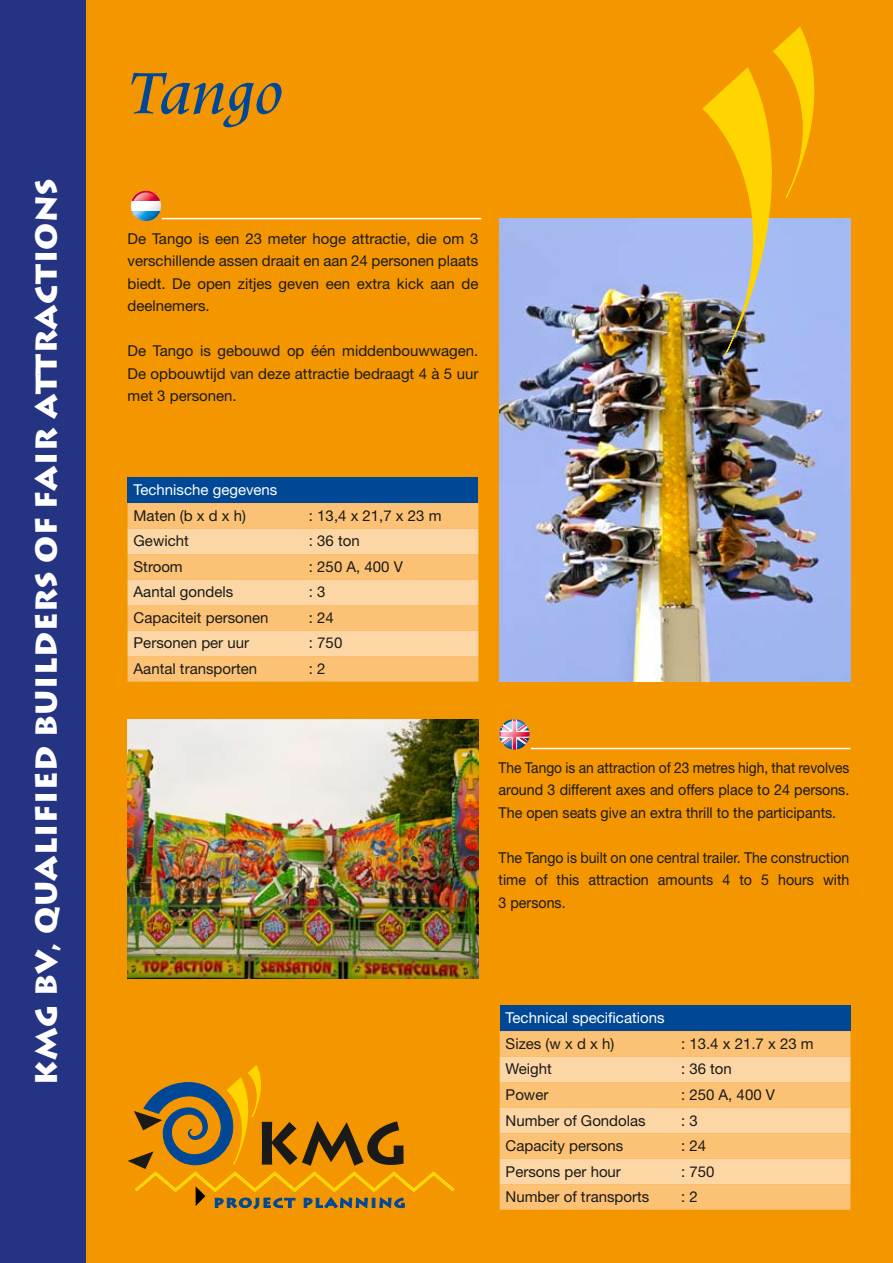
<style>
.page{position:relative;width:893px;height:1263px;background:#f49600}
.page>*{position:absolute;margin:0;border:0;box-sizing:border-box;transform-origin:0 0}
.t1{font:italic 500 63.6px "Meridien";color:#004896}
.t2{font:900 30px "Lithos Pro";letter-spacing:.02em;color:#fff}
.t3{font:15px/22.5px "Helvetica Neue";color:#1a1a18;text-align:justify}
.t4{font:15px/22.5px "Helvetica Neue";color:#1a1a18;text-align:justify;scale:.92 1}
.t5{font:15px/22.5px "Helvetica Neue";color:#1a1a18;text-align:justify;scale:.94 1}
.t6{font:15px "Helvetica Neue";color:#fff}
</style>
<div class="page">
<div style="left:0;top:0;width:85px;height:1263px;background:#253482"></div>
<svg style="left:128px;top:1065px;width:327px;height:144px"></svg>
<div style="left:128px;top:478px;width:350px;height:25px;background:#004896"></div>
<div style="left:128px;top:503px;width:350px;height:179px;background:#fbc275"></div>
<svg style="left:128px;top:529px;width:350px;height:127px;background:#fccd91"></svg>
<div style="left:500px;top:1006px;width:350px;height:25px;background:#004896"></div>
<svg style="left:500px;top:1031px;width:350px;height:179px;background:#fac173"></svg>
<svg style="left:500px;top:1057px;width:350px;height:127px;background:#fccd91"></svg>
<img style="left:128px;top:720px;width:350px;height:258px">
<img style="left:500px;top:218px;width:350px;height:464px">
<svg style="left:499px;top:719px;width:30px;height:30px"></svg>
<svg style="left:131px;top:191px;width:30px;height:30px"></svg>
<hr style="left:531px;top:748px;width:319px;height:1px;background:#fff">
<hr style="left:162px;top:218px;width:319px;height:1px;background:#fff">
<svg style="left:702px;top:27px;width:120px;height:330px"></svg>
<h2 class="t2" style="left:28px;top:1085px;width:908px;rotate:-90deg">KMG BV, QUALIFIED BUILDERS OF FAIR ATTRACTIONS</h2>
<h1 class="t1" style="left:128px;top:59px;width:157px">Tango</h1>
<p class="t3" style="left:128px;top:227px;width:352px">De Tango is een 23 meter hoge attractie, die om 3 verschillende assen draait en aan 24 personen plaats biedt. De open zitjes geven een extra kick aan de deelnemers.</p>
<p class="t3" style="left:128px;top:340px;width:352px">De Tango is gebouwd op één middenbouwwagen.<br>De opbouwtijd van deze attractie bedraagt 4 à 5 uur met 3 personen.</p>
<p class="t6" style="left:134px;top:481px;width:145px">Technische gegevens</p>
<p class="t3" style="left:134px;top:504px;width:114px">Maten (b x d x h)</p>
<p class="t3" style="left:309px;top:504px;width:134px">: 13,4 x 21,7 x 23 m</p>
<p class="t3" style="left:134px;top:530px;width:57px">Gewicht</p>
<p class="t3" style="left:309px;top:530px;width:52px">: 36 ton</p>
<p class="t3" style="left:134px;top:555px;width:51px">Stroom</p>
<p class="t3" style="left:309px;top:555px;width:95px">: 250 A, 400 V</p>
<p class="t3" style="left:134px;top:581px;width:101px">Aantal gondels</p>
<p class="t3" style="left:309px;top:581px;width:18px">: 3</p>
<p class="t3" style="left:134px;top:606px;width:137px">Capaciteit personen</p>
<p class="t3" style="left:309px;top:606px;width:27px">: 24</p>
<p class="t3" style="left:134px;top:632px;width:117px">Personen per uur</p>
<p class="t3" style="left:309px;top:632px;width:35px">: 750</p>
<p class="t3" style="left:134px;top:657px;width:125px">Aantal transporten</p>
<p class="t3" style="left:309px;top:657px;width:18px">: 2</p>
<p class="t4" style="left:499px;top:756px;width:383px">The Tango is an attraction of 23 metres high, that revolves around 3 different axes and offers place to 24 persons.<br>The open seats give an extra thrill to the participants.</p>
<p class="t5" style="left:499px;top:846px;width:375px">The Tango is built on one central trailer. The construction time of this attraction amounts 4 to 5 hours with 3 persons.</p>
<p class="t6" style="left:506px;top:1009px;width:160px">Technical specifications</p>
<p class="t3" style="left:506px;top:1032px;width:110px">Sizes (w x d x h)</p>
<p class="t3" style="left:681px;top:1032px;width:134px">: 13.4 x 21.7 x 23 m</p>
<p class="t3" style="left:506px;top:1058px;width:48px">Weight</p>
<p class="t3" style="left:681px;top:1058px;width:52px">: 36 ton</p>
<p class="t3" style="left:506px;top:1083px;width:44px">Power</p>
<p class="t3" style="left:681px;top:1083px;width:95px">: 250 A, 400 V</p>
<p class="t3" style="left:506px;top:1109px;width:142px">Number of Gondolas</p>
<p class="t3" style="left:681px;top:1109px;width:18px">: 3</p>
<p class="t3" style="left:506px;top:1134px;width:119px">Capacity persons</p>
<p class="t3" style="left:681px;top:1134px;width:27px">: 24</p>
<p class="t3" style="left:506px;top:1160px;width:117px">Persons per hour</p>
<p class="t3" style="left:681px;top:1160px;width:35px">: 750</p>
<p class="t3" style="left:506px;top:1185px;width:145px">Number of transports</p>
<p class="t3" style="left:681px;top:1185px;width:18px">: 2</p>
</div>
